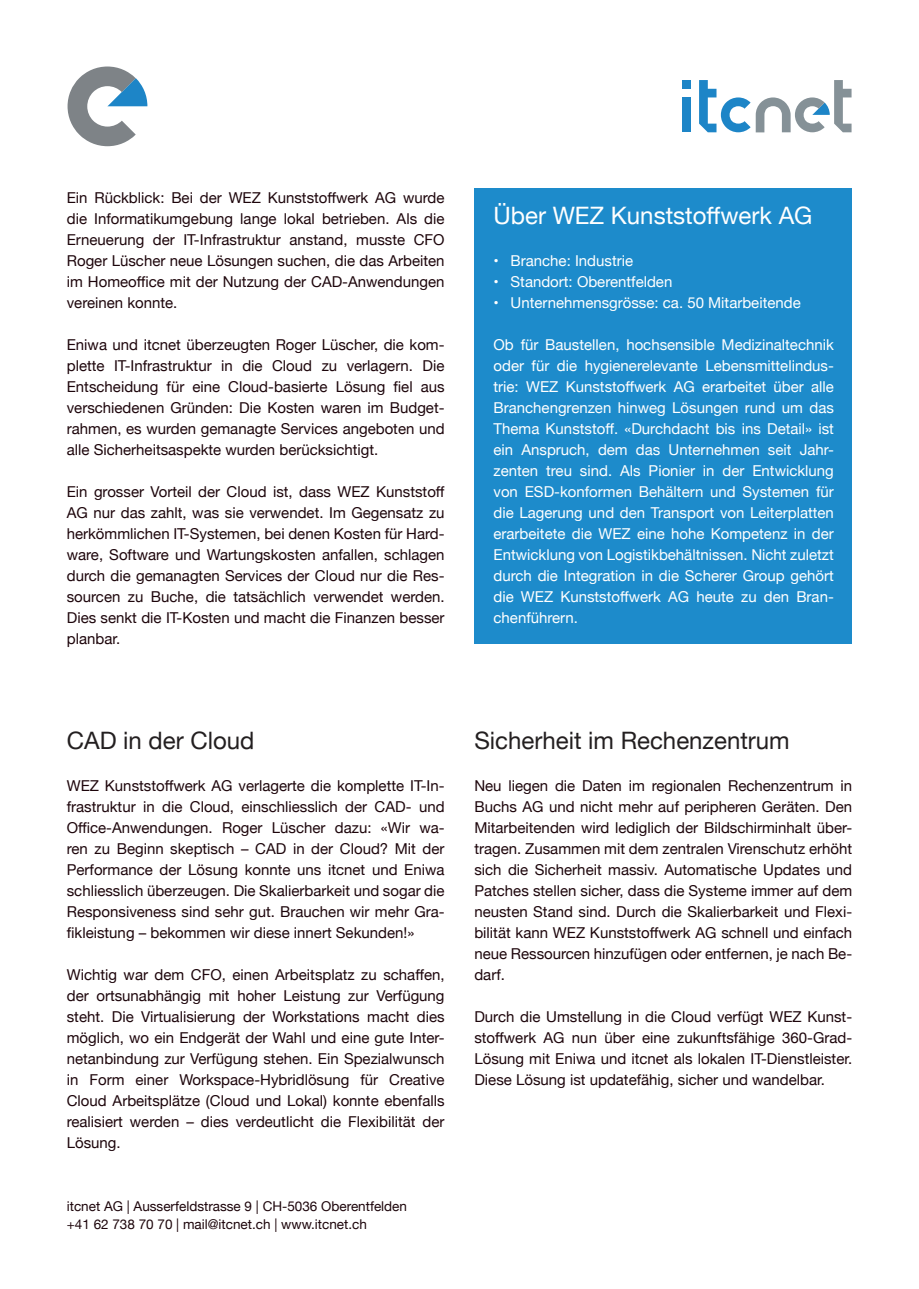
<style>
.page{position:relative;width:919px;height:1289px;background:#fff}
.page>*{position:absolute;margin:0;border:0;box-sizing:border-box;transform-origin:0 0}
.h3_small{font:24px "Helvetica Neue";color:#231f20}
.h3_small-2{font:24px "Helvetica Neue";color:#fff}
.Fliesstext{font:15px/21px "Helvetica Neue";color:#1d050b;text-align:justify}
.Fliesstext-2{font:15px/21px "Helvetica Neue";color:#fff;text-align:justify}
.t1{font:13.5px/18px "Helvetica Neue";color:#1d050b}
</style>
<div class="page">
<div style="left:681px;top:97px;width:9px;height:35px;background:#1d85c7"></div>
<div style="left:681px;top:80px;width:9px;height:9px;background:#1d85c7"></div>
<svg style="left:699px;top:80px;width:152px;height:52px"></svg>
<svg style="left:68px;top:66px;width:79px;height:80px"></svg>
<div style="left:474px;top:189px;width:378px;height:455px;background:#1d8bcb"></div>
<p class="Fliesstext" style="left:67px;top:188px;width:379px">Ein Rückblick: Bei der WEZ Kunststoffwerk AG wurde die Informatikumgebung lange lokal betrieben. Als die Erneuerung der IT-Infrastruktur anstand, musste CFO Roger Lüscher neue Lösungen suchen, die das Arbeiten im Homeoffice mit der Nutzung der CAD-Anwendungen vereinen konnte.</p>
<p class="Fliesstext" style="left:67px;top:335px;width:379px">Eniwa und itcnet überzeugten Roger Lüscher, die kom&shy;plette IT-Infrastruktur in die Cloud zu verlagern. Die Entscheidung für eine Cloud-basierte Lösung fiel aus verschiedenen Gründen: Die Kosten waren im Budget&shy;rahmen, es wurden gemanagte Services angeboten und alle Sicherheitsaspekte wurden berücksichtigt.</p>
<p class="Fliesstext" style="left:67px;top:482px;width:379px">Ein grosser Vorteil der Cloud ist, dass WEZ Kunststoff AG nur das zahlt, was sie verwendet. Im Gegensatz zu herkömmlichen IT-Systemen, bei denen Kosten für Hard&shy;ware, Software und Wartungskosten anfallen, schlagen durch die gemanagten Services der Cloud nur die Res&shy;sourcen zu Buche, die tatsächlich verwendet werden.<br>Dies senkt die IT-Kosten und macht die Finanzen besser planbar.</p>
<p class="h3_small-2" style="left:493px;top:198px;width:320px">Über WEZ Kunststoffwerk AG</p>
<p class="Fliesstext-2" style="left:493px;top:251px;width:141px">• Branche: Industrie</p>
<p class="Fliesstext-2" style="left:493px;top:272px;width:180px">• Standort: Oberentfelden</p>
<p class="Fliesstext-2" style="left:493px;top:293px;width:309px">• Unternehmensgrösse: ca. 50 Mitarbeitende</p>
<p class="Fliesstext-2" style="left:493px;top:335px;width:342px">Ob für Baustellen, hochsensible Medizinaltechnik oder für die hygienerelevante Lebensmittelindus&shy;trie: WEZ Kunststoffwerk AG erarbeitet über alle Branchengrenzen hinweg Lösungen rund um das Thema Kunststoff. «Durchdacht bis ins Detail» ist ein Anspruch, dem das Unternehmen seit Jahr&shy;zenten treu sind. Als Pionier in der Entwicklung von ESD-konformen Behältern und Systemen für die Lagerung und den Transport von Leiterplatten erarbeitete die WEZ eine hohe Kompetenz in der Entwicklung von Logistikbehältnissen. Nicht zuletzt durch die Integration in die Scherer Group gehört die WEZ Kunststoffwerk AG heute zu den Bran&shy;chenführern.</p>
<p class="h3_small" style="left:67px;top:723px;width:189px">CAD in der Cloud</p>
<p class="Fliesstext" style="left:67px;top:776px;width:379px">WEZ Kunststoffwerk AG verlagerte die komplette IT-In&shy;frastruktur in die Cloud, einschliesslich der CAD- und Office-Anwendungen. Roger Lüscher dazu: «Wir wa&shy;ren zu Beginn skeptisch – CAD in der Cloud? Mit der Performance der Lösung konnte uns itcnet und Eniwa schliesslich überzeugen. Die Skalierbarkeit und sogar die Responsiveness sind sehr gut. Brauchen wir mehr Gra&shy;fikleistung – bekommen wir diese innert Sekunden!»</p>
<p class="Fliesstext" style="left:67px;top:965px;width:379px">Wichtig war dem CFO, einen Arbeitsplatz zu schaffen, der ortsunabhängig mit hoher Leistung zur Verfügung steht. Die Virtualisierung der Workstations macht dies möglich, wo ein Endgerät der Wahl und eine gute Inter&shy;netanbindung zur Verfügung stehen. Ein Spezialwunsch in Form einer Workspace-Hybridlösung für Creative Cloud Arbeitsplätze (Cloud und Lokal) konnte ebenfalls realisiert werden – dies verdeutlicht die Flexibilität der Lösung.</p>
<p class="t1" style="left:67px;top:1198px;width:342px">itcnet AG | Ausserfeldstrasse 9 | CH-5036 Oberentfelden +41 62 738 70 70 | mail@itcnet.ch | www.itcnet.ch</p>
<p class="h3_small" style="left:474px;top:723px;width:317px">Sicherheit im Rechenzentrum</p>
<p class="Fliesstext" style="left:474px;top:776px;width:379px">Neu liegen die Daten im regionalen Rechenzentrum in Buchs AG und nicht mehr auf peripheren Geräten. Den Mitarbeitenden wird lediglich der Bildschirminhalt über&shy;tragen. Zusammen mit dem zentralen Virenschutz erhöht sich die Sicherheit massiv. Automatische Updates und Patches stellen sicher, dass die Systeme immer auf dem neusten Stand sind. Durch die Skalierbarkeit und Flexi&shy;bilität kann WEZ Kunststoffwerk AG schnell und einfach neue Ressourcen hinzufügen oder entfernen, je nach Be&shy;darf.</p>
<p class="Fliesstext" style="left:474px;top:1007px;width:379px">Durch die Umstellung in die Cloud verfügt WEZ Kunst&shy;stoffwerk AG nun über eine zukunftsfähige 360-Grad-Lösung mit Eniwa und itcnet als lokalen IT-Dienstleister.<br>Diese Lösung ist updatefähig, sicher und wandelbar.</p>
</div>
